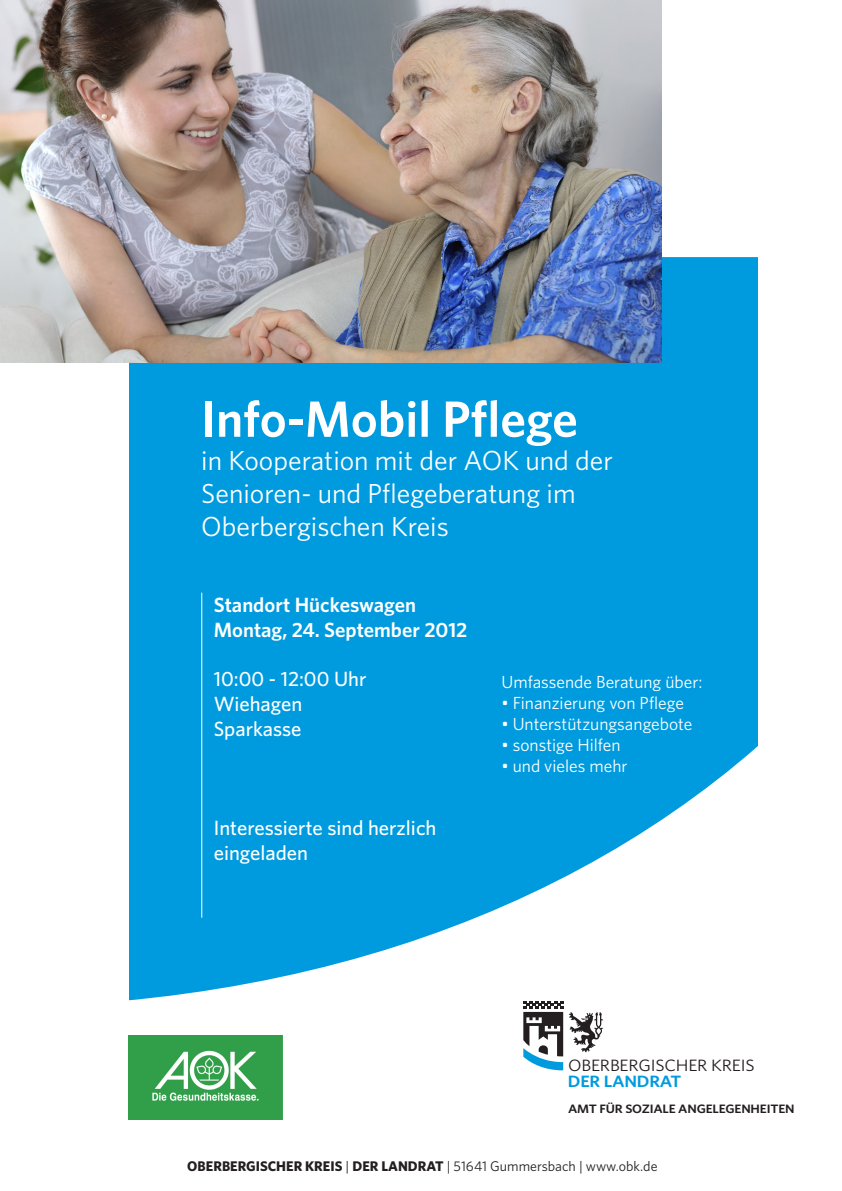
<style>
.page{position:relative;width:842px;height:1191px;background:#fff}
.page>*{position:absolute;margin:0;border:0;box-sizing:border-box;transform-origin:0 0}
.t1{font:600 51px "Whitney";color:#fff}
.t2{font:27.5px/33px "Whitney";color:#fff}
.t3{font:500 20.65px/24.8px "Whitney";color:#fff}
.t4{font:600 20.65px/24.8px "Whitney";color:#fff}
.t5{font:17.5px "Whitney";color:#fff}
.t6{font:16.4px "Whitney";letter-spacing:-.015em;color:#231f20;scale:1.1 1}
.t7{font:600 16.4px "Whitney";letter-spacing:-.015em;color:#009bde;scale:1.1 1}
.t8{font:700 14px "Whitney";color:#231f20}
.t9{font:600 12.2px "Whitney";letter-spacing:-.015em;color:#231f20;scale:1.1 1}
.s1{font-weight:400}
</style>
<div class="page">
<svg style="left:129px;top:257px;width:629px;height:750px;background:#24a9e2"></svg>
<hr style="left:201px;top:592px;width:1px;height:325px;background:#fff">
<img style="left:129px;top:1035px;width:153px;height:84px">
<svg style="left:569px;top:1012px;width:34px;height:40px"></svg>
<svg style="left:523px;top:1000px;width:40px;height:70px"></svg>
<img style="left:0;top:0;width:662px;height:363px">
<h1 class="t1" style="left:201px;top:388px;width:378px">Info-Mobil Pflege</h1>
<h2 class="t2" style="left:201px;top:443px;width:413px">in Kooperation mit der AOK und der<br>Senioren- und Pflegeberatung im<br>Oberbergischen Kreis</h2>
<p class="t4" style="left:214px;top:592px;width:255px">Standort Hückeswagen<br>Montag, 24. September 2012</p>
<p class="t3" style="left:214px;top:666px;width:154px">10:00 - 12:00 Uhr<br>Wiehagen<br>Sparkasse</p>
<p class="t3" style="left:214px;top:815px;width:224px">Interessierte sind herzlich eingeladen</p>
<p class="t5" style="left:501px;top:671px;width:202px">Umfassende Beratung über:</p>
<p class="t5" style="left:501px;top:692px;width:184px">• Finanzierung von Pflege</p>
<p class="t5" style="left:501px;top:713px;width:193px">• Unterstützungsangebote</p>
<p class="t5" style="left:501px;top:734px;width:121px">• sonstige Hilfen</p>
<p class="t5" style="left:501px;top:755px;width:128px">• und vieles mehr</p>
<p class="t6" style="left:568px;top:1054px;width:171px">OBERBERGISCHER KREIS</p>
<p class="t7" style="left:568px;top:1070px;width:105px">DER LANDRAT</p>
<p class="t9" style="left:568px;top:1100px;width:207px">AMT FÜR SOZIALE ANGELEGENHEITEN</p>
<p class="t8" style="left:187px;top:1157px;width:472px">OBERBERGISCHER KREIS <span class="s1">|</span> DER LANDRAT <span class="s1">| 51641 Gummersbach | www.obk.de</span></p>
</div>
